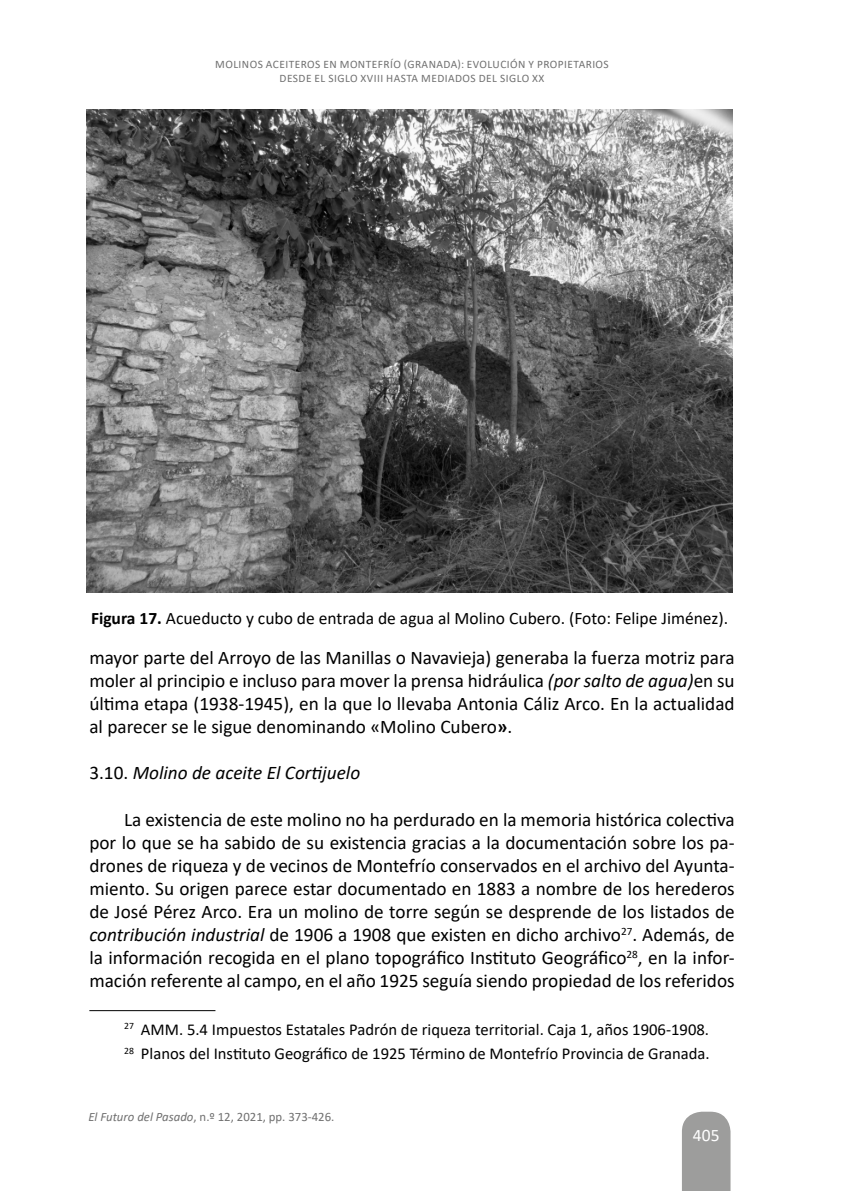
<style>
.page{position:relative;width:844px;height:1191px;background:#fff}
.page>*{position:absolute;margin:0;border:0;box-sizing:border-box;transform-origin:0 0}
.Cuerpo_de_texto{font:19.25px/23.1px "Calibri";color:#000;text-align:justify}
.Epígrafe_02{font:italic 19.25px "Calibri";color:#000}
.pie_img_tabla{font:17.5px "Calibri";color:#000}
.t1{font:17.5px "Calibri";color:#fff}
.Notas_a_pie{font:16.62px "Calibri";color:#000}
.t2{font:12.78px "Calibri";color:#707070}
.t3{font:11.38px/13.7px "Calibri";letter-spacing:.04em;color:#707070;text-align:center}
.s1{font-weight:700}
.s2{font-style:italic}
.s3{font-style:normal}
</style>
<div class="page">
<svg style="left:682px;top:1111px;width:49px;height:80px"></svg>
<hr style="left:89px;top:1010px;width:126px;height:1px;background:#000">
<img style="left:87px;top:109px;width:645px;height:484px">
<p class="t3" style="left:215px;top:57px;width:395px">MOLINOS ACEITEROS EN MONTEFRÍO (GRANADA): EVOLUCIÓN Y PROPIETARIOS<br>DESDE EL SIGLO XVIII HASTA MEDIADOS DEL SIGLO XX</p>
<p class="pie_img_tabla" style="left:91px;top:606px;width:638px"><span class="s1">Figura 17.</span> Acueducto y cubo de entrada de agua al Molino Cubero. (Foto: Felipe Jiménez).</p>
<p class="Cuerpo_de_texto" style="left:89px;top:645px;width:646px">mayor parte del Arroyo de las Manillas o Navavieja) generaba la fuerza motriz para moler al principio e incluso para mover la prensa hidráulica <span class="s2">(por salto de agua)</span>en su última etapa (1938-1945), en la que lo llevaba Antonia Cáliz Arco. En la actualidad al parecer se le sigue denominando «Molino Cubero<span class="s1">»</span>.</p>
<p class="Epígrafe_02" style="left:89px;top:759px;width:272px"><span class="s3">3.10.</span> Molino de aceite El Cortijuelo</p>
<p class="Cuerpo_de_texto" style="left:89px;top:807px;width:646px;text-indent:35px">La existencia de este molino no ha perdurado en la memoria histórica colectiva por lo que se ha sabido de su existencia gracias a la documentación sobre los pa&shy;drones de riqueza y de vecinos de Montefrío conservados en el archivo del Ayunta&shy;miento. Su origen parece estar documentado en 1883 a nombre de los herederos de José Pérez Arco. Era un molino de torre según se desprende de los listados de <span class="s2">contribución industrial</span> de 1906 a 1908 que existen en dicho archivo<sup>27</sup>. Además, de la información recogida en el plano topográfico Instituto Geográfico<sup>28</sup>, en la infor&shy;mación referente al campo, en el año 1925 seguía siendo propiedad de los referidos</p>
<p class="Notas_a_pie" style="left:124px;top:1017px;width:586px"><sup>27</sup> AMM. 5.4 Impuestos Estatales Padrón de riqueza territorial. Caja 1, años 1906-1908.</p>
<p class="Notas_a_pie" style="left:124px;top:1042px;width:587px"><sup>28</sup> Planos del Instituto Geográfico de 1925 Término de Montefrío Provincia de Granada.</p>
<p class="t2" style="left:88px;top:1107px;width:247px"><span class="s2">El Futuro del Pasado</span>, n.º 12, 2021, pp. 373-426.</p>
<p class="t1" style="left:692px;top:1123px;width:28px">405</p>
</div>
